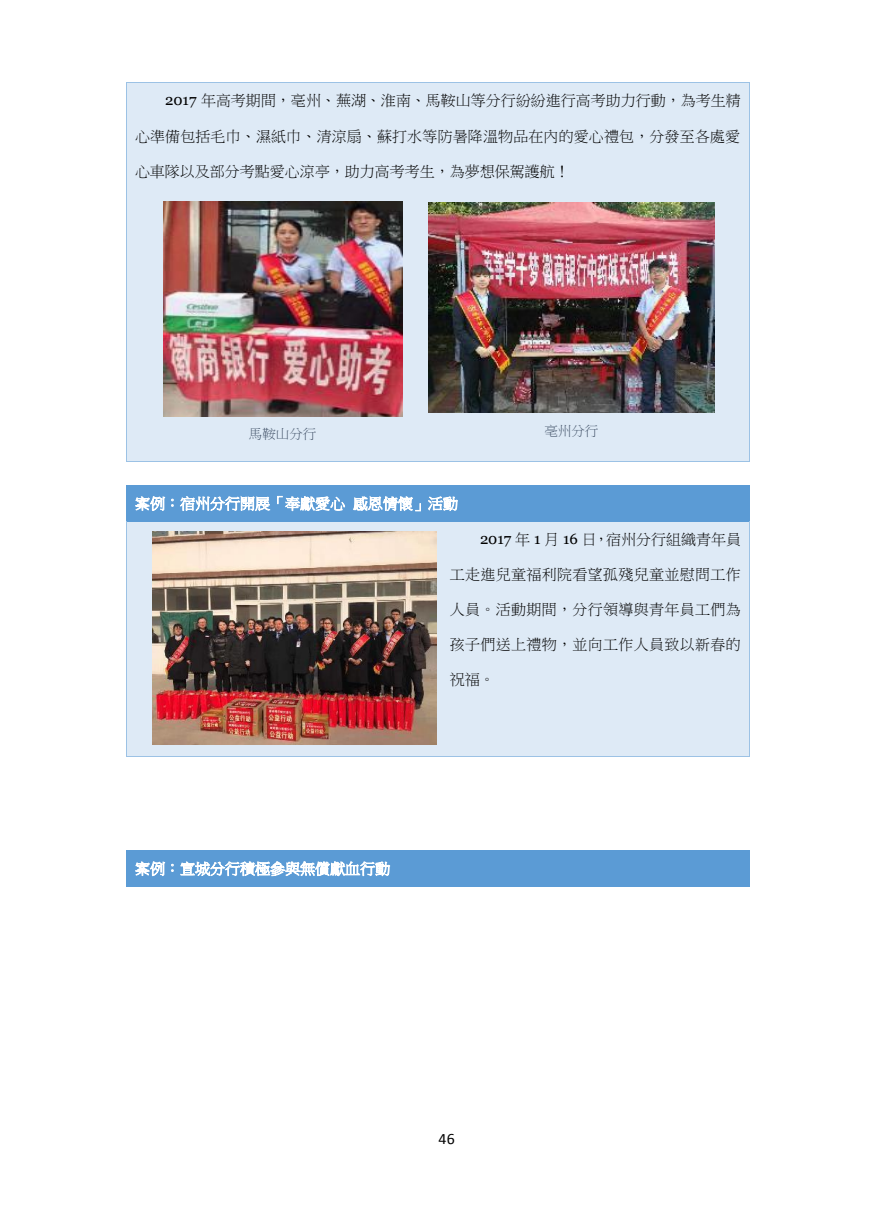
<style>
.page{position:relative;width:893px;height:1212px;background:#fff}
.page>*{position:absolute;margin:0;border:0;box-sizing:border-box;transform-origin:0 0}
.t1{font:15.9px "Calibri";color:#000}
.t2{font:15px "P Ming Li U";letter-spacing:.01em;color:#000}
.t3{font:13.5px "P Ming Li U";color:#44546a}
.s1{font-family:"Georgia"}
</style>
<div class="page">
<div style="left:127px;top:83px;width:622px;height:378px;background:#deeaf6"></div>
<hr style="left:127px;top:82px;width:622px;height:1px;background:#9cc2e5">
<hr style="left:127px;top:83px;width:1px;height:378px;background:#9cc2e5">
<hr style="left:127px;top:461px;width:622px;height:1px;background:#9cc2e5">
<hr style="left:749px;top:83px;width:1px;height:378px;background:#9cc2e5">
<div style="left:127px;top:486px;width:622px;height:35px;background:#5b9bd5"></div>
<svg style="left:135px;top:496px;width:30px;height:15px"></svg>
<svg style="left:171px;top:499px;width:3px;height:8px"></svg>
<svg style="left:180px;top:496px;width:90px;height:15px"></svg>
<svg style="left:277px;top:496px;width:68px;height:16px"></svg>
<svg style="left:353px;top:496px;width:68px;height:16px"></svg>
<svg style="left:428px;top:496px;width:30px;height:15px"></svg>
<hr style="left:127px;top:485px;width:622px;height:1px;background:#5b9bd5">
<hr style="left:749px;top:486px;width:1px;height:35px;background:#5b9bd5">
<div style="left:127px;top:522px;width:622px;height:234px;background:#deeaf6"></div>
<hr style="left:127px;top:521px;width:622px;height:1px;background:#5b9bd5">
<hr style="left:127px;top:522px;width:1px;height:234px;background:#9cc2e5">
<hr style="left:127px;top:756px;width:622px;height:1px;background:#9cc2e5">
<hr style="left:749px;top:522px;width:1px;height:234px;background:#9cc2e5">
<div style="left:127px;top:851px;width:622px;height:35px;background:#5b9bd5"></div>
<svg style="left:135px;top:861px;width:30px;height:15px"></svg>
<svg style="left:171px;top:864px;width:3px;height:8px"></svg>
<svg style="left:180px;top:861px;width:210px;height:16px"></svg>
<hr style="left:127px;top:850px;width:622px;height:1px;background:#5b9bd5">
<hr style="left:127px;top:886px;width:622px;height:1px;background:#5b9bd5">
<hr style="left:749px;top:851px;width:1px;height:35px;background:#5b9bd5">
<img style="left:153px;top:531px;width:283px;height:213px">
<img style="left:163px;top:202px;width:240px;height:215px">
<img style="left:428px;top:203px;width:286px;height:209px">
<p class="t2" style="left:165px;top:93px;width:577px"><span class="s1">2017</span> 年高考期間，亳州、蕪湖、淮南、馬鞍山等分行紛紛進行高考助力行動，為考生精</p>
<p class="t2" style="left:135px;top:128px;width:607px">心準備包括毛巾、濕紙巾、清涼扇、蘇打水等防暑降溫物品在內的愛心禮包，分發至各處愛</p>
<p class="t2" style="left:135px;top:164px;width:436px">心車隊以及部分考點愛心涼亭，助力高考考生，為夢想保駕護航！</p>
<p class="t3" style="left:249px;top:428px;width:69px">馬鞍山分行</p>
<p class="t3" style="left:544px;top:424px;width:55px">亳州分行</p>
<p class="t2" style="left:480px;top:532px;width:262px"><span class="s1">2017</span> 年 <span class="s1">1</span> 月 <span class="s1">16</span> 日，宿州分行組織青年員</p>
<p class="t2" style="left:450px;top:567px;width:292px">工走進兒童福利院看望孤殘兒童並慰問工作</p>
<p class="t2" style="left:450px;top:602px;width:292px">人員。活動期間，分行領導與青年員工們為</p>
<p class="t2" style="left:450px;top:637px;width:292px">孩子們送上禮物，並向工作人員致以新春的</p>
<p class="t2" style="left:450px;top:672px;width:46px">祝福。</p>
<p class="t1" style="left:439px;top:1129px;width:18px">46</p>
</div>
